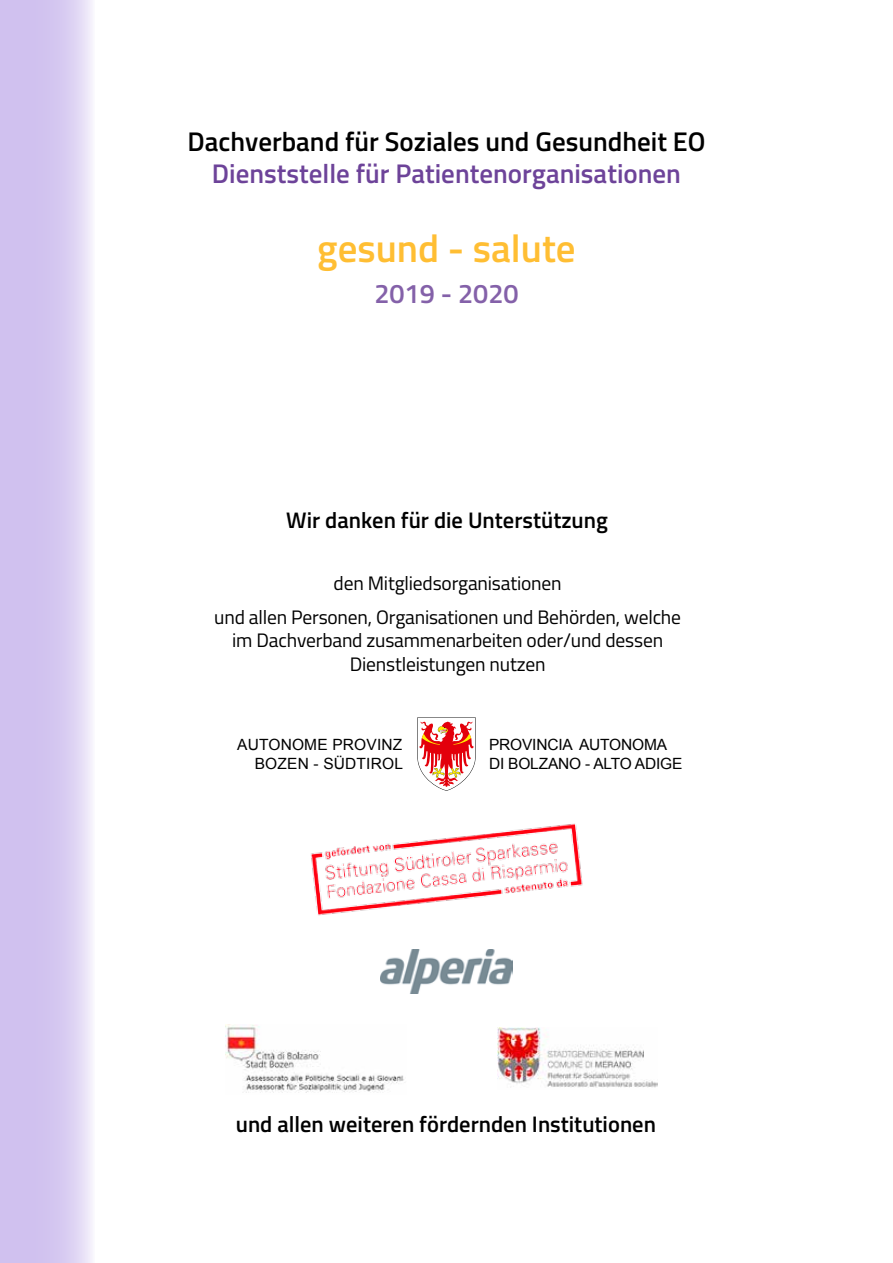
<style>
.page{position:relative;width:893px;height:1263px;background:#fff}
.page>*{position:absolute;margin:0;border:0;box-sizing:border-box;transform-origin:0 0}
.t1{font:600 39px "Titillium";color:#ffbe33}
.t2{font:600 27px "Titillium";color:#6d4399}
.t3{font:600 27px "Titillium";color:#000}
.t4{font:600 27px "Titillium";color:#8461a9}
.t5{font:600 22.5px "Titillium";color:#000}
.t6{font:19.5px/34px "Titillium";letter-spacing:-.01em;color:#000;text-align:center}
.t7{font:15.45px/18.6px "Arial";letter-spacing:-.01em;color:#000}
.t8{font:15.45px/18.6px "Arial";letter-spacing:.01em;color:#000;text-align:right}
</style>
<div class="page">
<svg style="left:0;top:0;width:93px;height:1263px;background:#d7caf1"></svg>
<svg style="left:417px;top:717px;width:59px;height:74px"></svg>
<img style="left:226px;top:1024px;width:178px;height:69px">
<img style="left:497px;top:1028px;width:160px;height:60px">
<img style="left:311px;top:823px;width:272px;height:93px">
<img style="left:381px;top:950px;width:131px;height:44px">
<h2 class="t3" style="left:187px;top:121px;width:520px">Dachverband für Soziales und Gesundheit EO</h2>
<h2 class="t2" style="left:212px;top:154px;width:471px">Dienststelle für Patientenorganisationen</h2>
<h1 class="t1" style="left:317px;top:219px;width:260px">gesund - salute</h1>
<h2 class="t4" style="left:374px;top:274px;width:146px">2019 - 2020</h2>
<p class="t5" style="left:286px;top:503px;width:323px">Wir danken für die Unterstützung</p>
<p class="t6" style="left:214px;top:565px;width:468px">den Mitgliedsorganisationen<br>und allen Personen, Organisationen und Behörden, welche</p>
<p class="t6" style="left:232px;top:628px;width:432px;line-height:23.4px">im Dachverband zusammenarbeiten oder/und dessen<br>Dienstleistungen nutzen</p>
<p class="t8" style="left:237px;top:735px;width:167px">AUTONOME PROVINZ<br>BOZEN - SÜDTIROL</p>
<p class="t7" style="left:489px;top:735px;width:195px">PROVINCIA AUTONOMA<br>DI BOLZANO - ALTO ADIGE</p>
<p class="t5" style="left:236px;top:1107px;width:422px">und allen weiteren fördernden Institutionen</p>
</div>
